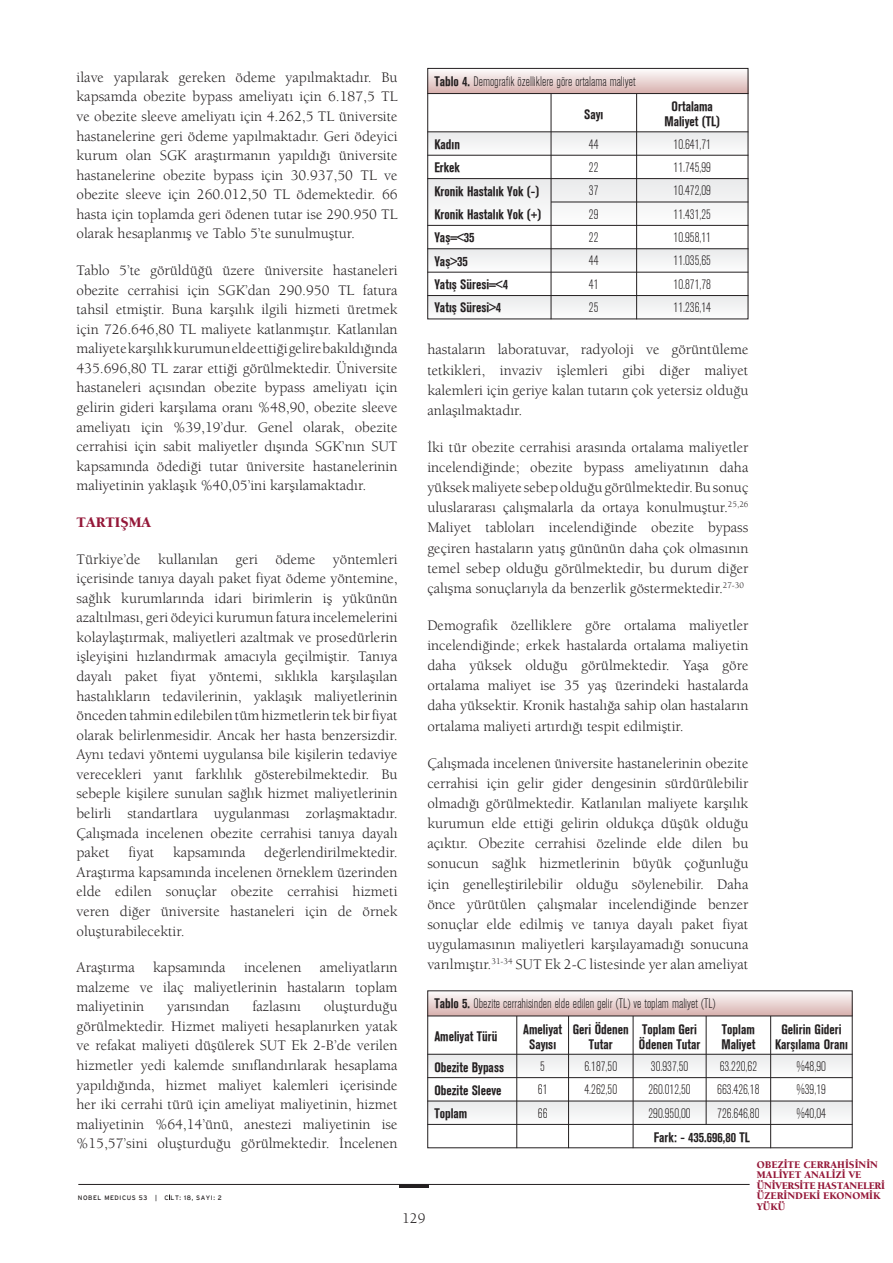
<style>
.page{position:relative;width:893px;height:1263px;background:#fff}
.page>*{position:absolute;margin:0;border:0;box-sizing:border-box;transform-origin:0 0}
.t1{font:15px/19.6px "Berkeley Book Tr";color:#231f20;text-align:justify}
.t2{font:15px "Berkeley Black Tr";color:#941738}
.t3{font:13.5px/23.4px "Akzidenz Grotesk BE Light Cn";color:#231f20}
.t4{font:13.5px/23.4px "Akzidenz Grotesk BE Bold Cn";color:#231f20}
.t5{font:10.5px/10.5px "Berkeley Black Tr";color:#941738}
.t6{font:6.45px "Interstate";letter-spacing:.09em;color:#231f20}
.s1{font-family:"Akzidenz Grotesk BE Bold Cn"}
</style>
<div class="page">
<hr style="left:78px;top:1184px;width:672px;height:1px;background:#231f20">
<hr style="left:399px;top:1184px;width:29px;height:4px;background:#231f20">
<div style="left:427px;top:1101px;width:426px;height:23px;background:#f3f3f4"></div>
<div style="left:427px;top:1054px;width:426px;height:23px;background:#f3f3f4"></div>
<div style="left:427px;top:990px;width:426px;height:26px;background:linear-gradient(to bottom,#fff,#d8b2b0)"></div>
<hr style="left:427px;top:1054px;width:426px;height:1px;background:#231f20">
<hr style="left:427px;top:1077px;width:426px;height:1px;background:#231f20">
<hr style="left:427px;top:1101px;width:426px;height:1px;background:#231f20">
<hr style="left:427px;top:1124px;width:426px;height:1px;background:#231f20">
<hr style="left:427px;top:1015px;width:426px;height:1px;background:#231f20">
<hr style="left:516px;top:1016px;width:1px;height:132px;background:#231f20">
<hr style="left:568px;top:1016px;width:1px;height:132px;background:#231f20">
<hr style="left:706px;top:1016px;width:1px;height:108px;background:#231f20">
<hr style="left:633px;top:1016px;width:1px;height:132px;background:#231f20">
<hr style="left:770px;top:1016px;width:1px;height:132px;background:#231f20">
<div style="left:427px;top:68px;width:321px;height:26px;background:linear-gradient(to bottom,#fefefe,#d8b1af)"></div>
<div style="left:427px;top:179px;width:321px;height:46px;background:#f3f3f4"></div>
<div style="left:427px;top:132px;width:321px;height:23px;background:#f3f4f4"></div>
<div style="left:427px;top:249px;width:321px;height:23px;background:#f3f4f4"></div>
<div style="left:427px;top:296px;width:321px;height:23px;background:#f2f3f3"></div>
<hr style="left:427px;top:131px;width:321px;height:1px;background:#231f20">
<hr style="left:427px;top:155px;width:321px;height:1px;background:#231f20">
<hr style="left:427px;top:178px;width:321px;height:1px;background:#231f20">
<hr style="left:551px;top:202px;width:197px;height:1px;background:#231f20">
<hr style="left:427px;top:225px;width:321px;height:1px;background:#231f20">
<hr style="left:427px;top:248px;width:321px;height:1px;background:#231f20">
<hr style="left:427px;top:272px;width:321px;height:1px;background:#231f20">
<hr style="left:427px;top:295px;width:321px;height:1px;background:#231f20">
<hr style="left:427px;top:93px;width:321px;height:1px;background:#231f20">
<hr style="left:551px;top:94px;width:1px;height:225px;background:#231f20">
<hr style="left:636px;top:94px;width:1px;height:225px;background:#231f20">
<div style="left:427px;top:68px;width:321px;height:251px;border:1px solid #231f20"></div>
<p class="t1" style="left:77px;top:67px;width:323px">ilave yapılarak gereken ö deme yapılmaktadır. Bu kapsamda obezite bypass ameliyatı için 6.187,5 TL ve obezite sleeve ameliyatı için 4.262,5 TL üniversite hastanelerine geri ö deme yapılmaktadır. Geri ö deyici kurum olan SGK araştırmanın yapıldığı üniversite hastanelerine obezite bypass için 30.937,50 TL ve obezite sleeve için 260.012,50 TL ö demektedir. 66 hasta için toplamda geri ö denen tutar ise 290.950 TL olarak hesaplanmış ve Tablo 5’te sunulmuştur.</p>
<p class="t1" style="left:77px;top:260px;width:323px">Tablo 5’te görüldüğü üzere üniversite hastaneleri obezite cerrahisi için SGK’dan 290.950 TL fatura tahsil etmiştir. Buna karşılık ilgili hizmeti üretmek için 726.646,80 TL maliyete katlanmıştır. Katlanılan maliyete karşılık kurumun elde ettiği gelire bakıldığında 435.696,80 TL zarar ettiği görülmektedir. Üniversite hastaneleri açısından obezite bypass ameliyatı için gelirin gideri karşılama oranı %48,90, obezite sleeve ameliyatı için %39,19’dur. Genel olarak, obezite cerrahisi için sabit maliyetler dışında SGK’nın SUT kapsamında ödediği tutar üniversite hastanelerinin maliyetinin yaklaşık %40,05’ini karşılamaktadır.</p>
<p class="t2" style="left:77px;top:513px;width:76px">TARTIŞMA</p>
<p class="t1" style="left:77px;top:549px;width:323px">Türkiye’de kullanılan geri ö deme yöntemleri içerisinde tanıya dayalı paket fiyat ö deme yöntemine, sağlık kurumlarında idari birimlerin iş yükünün azaltılması, geri ö deyici kurumun fatura incelemelerini kolaylaştırmak, maliyetleri azaltmak ve prosedürlerin işleyişini hızlandırmak amacıyla geçilmiştir. Tanıya dayalı paket fiyat yöntemi, sıklıkla karşılaşılan hastalıkların tedavilerinin, yaklaşık maliyetlerinin önceden tahmin edilebilen tüm hizmetlerin tek bir fiyat olarak belirlenmesidir. Ancak her hasta benzersizdir.<br>Aynı tedavi yöntemi uygulansa bile kişilerin tedaviye verecekleri yanıt farklılık gösterebilmektedir. Bu sebeple kişilere sunulan sağlık hizmet maliyetlerinin belirli standartlara uygulanması zorlaşmaktadır.<br>Çalışmada incelenen obezite cerrahisi tanıya dayalı paket</p>
<p class="t1" style="left:128px;top:842px;width:27px">fiyat</p>
<p class="t1" style="left:173px;top:842px;width:74px">kapsamında</p>
<p class="t1" style="left:77px;top:842px;width:323px;text-indent:188px">değerlendirilmektedir.<br>Araştırma kapsamında incelenen örneklem üzerinden elde edilen sonuçlar obezite cerrahisi hizmeti veren diğer üniversite hastaneleri için de örnek oluşturabilecektir.</p>
<p class="t1" style="left:77px;top:957px;width:323px">Araştırma kapsamında incelenen ameliyatların malzeme ve ilaç maliyetlerinin hastaların toplam maliyetinin</p>
<p class="t1" style="left:167px;top:996px;width:64px">yarısından</p>
<p class="t1" style="left:252px;top:996px;width:50px">fazlasını</p>
<p class="t1" style="left:77px;top:996px;width:323px;text-indent:247px">oluşturduğu görülmektedir. Hizmet maliyeti hesaplanırken yatak ve refakat maliyeti düşülerek SUT Ek 2-B’de verilen hizmetler yedi kalemde sınıflandırılarak hesaplama yapıldığında, hizmet maliyet kalemleri içerisinde her iki cerrahi türü için ameliyat maliyetinin, hizmet maliyetinin %64,14’ünü , anestezi maliyetinin ise %15,57’sini oluşturduğu görülmektedir. İncelenen</p>
<p class="t6" style="left:78px;top:1194px;width:146px">NOBEL MEDICUS 53 | C LT: 18, SAYI: 2</p>
<p class="t3" style="left:434px;top:70px;width:203px"><span class="s1">Tablo 4.</span> Demografik özelliklere göre ortalama maliyet</p>
<p class="t4" style="left:584px;top:103px;width:21px">Sayı</p>
<p class="t4" style="left:664px;top:99px;width:57px;line-height:15px;text-align:center">Ortalama<br>Maliyet (TL)</p>
<p class="t4" style="left:434px;top:133px;width:109px">Kadın<br>Erkek<br>Kronik Hastalık Yok (-)<br>Kronik Hastalık Yok (+)<br>Yaş=&lt;35<br>Yaş&gt;35<br>Yatış Süresi=&lt;4<br>Yatış Süresi&gt;4</p>
<p class="t3" style="left:589px;top:133px;width:11px;text-align:justify">44<br>22<br>37<br>29<br>22<br>44<br>41<br>25</p>
<p class="t3" style="left:674px;top:133px;width:39px;text-align:justify">10.641,71<br>11.745,99<br>10.472,09<br>11.431,25<br>10.958,11<br>11.035,65<br>10.871,78<br>11.236,14</p>
<p class="t1" style="left:427px;top:339px;width:323px;line-height:20.1px">hastaların laboratuvar, radyoloji ve görüntüleme tetkikleri, invaziv işlemleri gibi diğer maliyet kalemleri için geriye kalan tutarın çok yetersiz olduğu anlaşılmaktadır.</p>
<p class="t1" style="left:427px;top:437px;width:323px;line-height:20.1px">İki tür obezite cerrahisi arasında ortalama maliyetler incelendiğinde; obezite bypass ameliyatının daha yüksek maliyete sebep olduğu görülmektedir. Bu sonuç uluslararası çalışmalarla da ortaya konulmuştur.<sup>25,26<br></sup>Maliyet tabloları incelendiğinde obezite bypass geçiren hastaların yatış gününün daha çok olmasının temel sebep olduğu görülmektedir, bu durum diğer çalışma sonuçlarıyla da benzerlik göstermektedir.<sup>27-30</sup></p>
<p class="t1" style="left:427px;top:615px;width:323px;line-height:20.1px">Demografik özelliklere göre ortalama maliyetler incelendiğinde; erkek hastalarda ortalama maliyetin daha yüksek olduğu görülmektedir. Yaşa göre ortalama maliyet ise 35 yaş üzerindeki hastalarda daha yüksektir. Kronik hastalığa sahip olan hastaların ortalama maliyeti artırdığı tespit edilmiştir.</p>
<p class="t1" style="left:427px;top:753px;width:323px;line-height:20.1px">Çalışmada incelenen üniversite hastanelerinin obezite cerrahisi için gelir gider dengesinin sürdürülebilir olmadığı görülmektedir. Katlanılan maliyete karşılık kurumun elde ettiği gelirin oldukça düşük olduğu açıktır. Obezite cerrahisi özelinde elde dilen bu sonucun sağlık hizmetlerinin büyük çoğunluğu için genelleştirilebilir olduğu söylenebilir. Daha önce yürütülen çalışmalar incelendiğinde benzer sonuçlar elde edilmiş ve tanıya dayalı paket fiyat uygulamasının maliyetleri karşılayamadığı sonucuna varılmıştır.<sup>31-34</sup> SUT Ek 2-C listesinde yer alan ameliyat</p>
<p class="t3" style="left:434px;top:992px;width:283px"><span class="s1">Tablo 5.</span> Obezite cerrahisinden elde edilen gelir (TL) ve toplam maliyet (TL)</p>
<p class="t4" style="left:434px;top:1025px;width:65px">Ameliyat Türü</p>
<p class="t4" style="left:523px;top:1022px;width:41px;line-height:15px;text-align:center">Ameliyat<br>Sayısı</p>
<p class="t4" style="left:573px;top:1022px;width:57px;line-height:15px;text-align:center">Geri Ödenen<br>Tutar</p>
<p class="t4" style="left:775px;top:1022px;width:74px;line-height:15px;text-align:center">Gelirin Gideri<br>Karşılama Oranı</p>
<p class="t4" style="left:639px;top:1022px;width:63px;line-height:15px">Toplam Geri<br>Ödenen Tutar</p>
<p class="t4" style="left:721px;top:1022px;width:36px;line-height:15px">Toplam<br>Maliyet</p>
<p class="t3" style="left:538px;top:1055px;width:11px">5<br>61<br>66</p>
<p class="t3" style="left:584px;top:1055px;width:34px">6.187,50<br>4.262,50</p>
<p class="t3" style="left:797px;top:1055px;width:30px;text-align:justify">%48,90 %39,19 %40,04</p>
<p class="t3" style="left:648px;top:1055px;width:44px">30.937,50<br>260.012,50<br>290.950,00</p>
<p class="t4" style="left:434px;top:1055px;width:71px">Obezite Bypass<br>Obezite Sleeve<br>Toplam</p>
<p class="t3" style="left:717px;top:1055px;width:44px">63.220,62<br>663.426,18<br>726.646,80</p>
<p class="t4" style="left:654px;top:1126px;width:97px">Fark: - 435.696,80 TL</p>
<p class="t5" style="left:757px;top:1159px;width:130px">OBEZİTE CERRAHİSİNİN<br>MALİYET ANALİZİ VE<br>ÜNİVERSİTE HASTANELERİ<br>ÜZERİNDEKİ EKONOMİK<br>YÜ KÜ</p>
<p class="t1" style="left:402px;top:1208px;width:25px">129</p>
</div>
